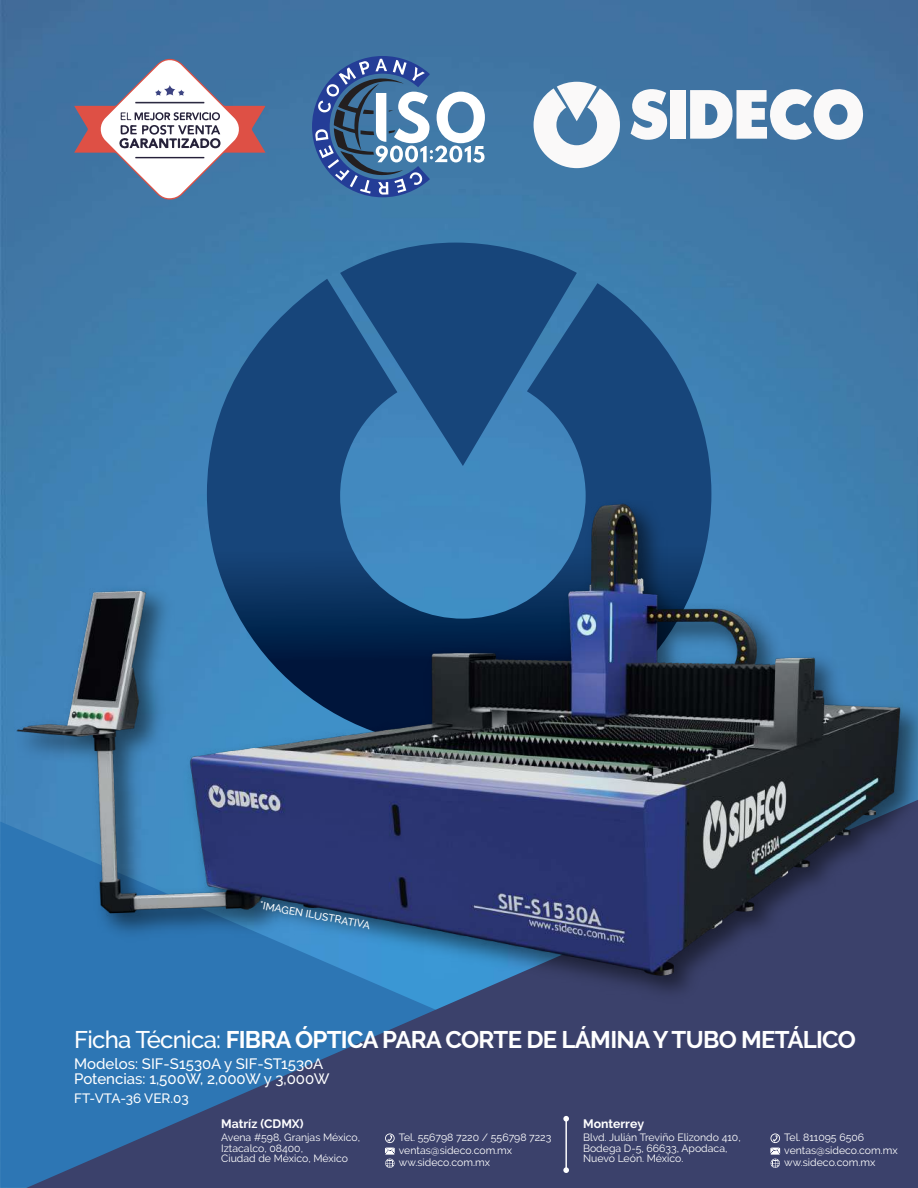
<style>
.page{position:relative;width:918px;height:1188px;background:#fff}
.page>*{position:absolute;margin:0;border:0;box-sizing:border-box;transform-origin:0 0}
.t1{font:700 24px "Raleway";letter-spacing:-.03em;color:#fff}
.t2{font:500 15px/15px "Raleway";color:#fff}
.t3{font:500 13.5px "Raleway";color:#fff}
.t4{font:700 12.3px "Raleway";color:#fff}
.t5{font:10.5px/12.5px "Raleway";color:#fff}
.t6{font:500 10.5px "Raleway";color:#fff}
.s1{font-weight:500}
</style>
<div class="page">
<img style="left:0;top:0;width:918px;height:822px">
<svg style="left:26px;top:1009px;width:892px;height:179px;fill:#3b416b"></svg>
<svg style="left:207px;top:279px;width:504px;height:212px"></svg>
<svg style="left:340px;top:243px;width:237px;height:223px"></svg>
<svg style="left:74px;top:57px;width:191px;height:145px"></svg>
<svg style="left:631px;top:89px;width:36px;height:51px"></svg>
<div style="left:671px;top:90px;width:15px;height:49px;background:#faf9f9"></div>
<svg style="left:690px;top:88px;width:173px;height:53px"></svg>
<svg style="left:534px;top:82px;width:86px;height:86px"></svg>
<img style="left:9px;top:491px;width:905px;height:515px">
<svg style="left:385px;top:1133px;width:10px;height:35px"></svg>
<svg style="left:770px;top:1133px;width:10px;height:35px"></svg>
<hr style="left:565px;top:1119px;width:2px;height:52px;background:#fff">
<svg style="left:563px;top:1116px;width:6px;height:6px"></svg>
<svg style="left:563px;top:1167px;width:6px;height:6px"></svg>
<svg style="left:312px;top:56px;width:173px;height:141px"></svg>
<p class="t6" style="left:261px;top:899px;width:114px;rotate:10deg">*IMAGEN ILUSTRATIVA</p>
<h1 class="t1" style="left:74px;top:1026px;width:783px"><span class="s1">Ficha Técnica:</span> FIBRA ÓPTICA PARA CORTE DE LÁMINA Y TUBO METÁLICO</h1>
<h2 class="t2" style="left:74px;top:1056px;width:257px">Modelos: SIF-S1530A y SIF-ST1530A<br>Potencias: 1,500W, 2,000W y 3,000W</h2>
<p class="t3" style="left:74px;top:1090px;width:116px">FT-VTA-36 VER.03</p>
<p class="t4" style="left:221px;top:1117px;width:84px">Matríz (CDMX)</p>
<p class="t5" style="left:221px;top:1132px;width:140px;line-height:10.5px">Avena #598, Granjas México,<br>Iztacalco, 08400,<br>Ciudad de México, México</p>
<p class="t5" style="left:399px;top:1132px;width:154px">Tel. 556798 7220 / 556798 7223 ventas@sideco.com.mx ww.sideco.com.mx</p>
<p class="t4" style="left:583px;top:1117px;width:63px">Monterrey</p>
<p class="t5" style="left:583px;top:1132px;width:159px;line-height:10.5px">Blvd. Julián Treviño Elizondo 410,<br>Bodega D-5, 66633, Apodaca,<br>Nuevo León. México.</p>
<p class="t5" style="left:784px;top:1132px;width:115px">Tel. 811095 6506 ventas@sideco.com.mx ww.sideco.com.mx</p>
</div>
